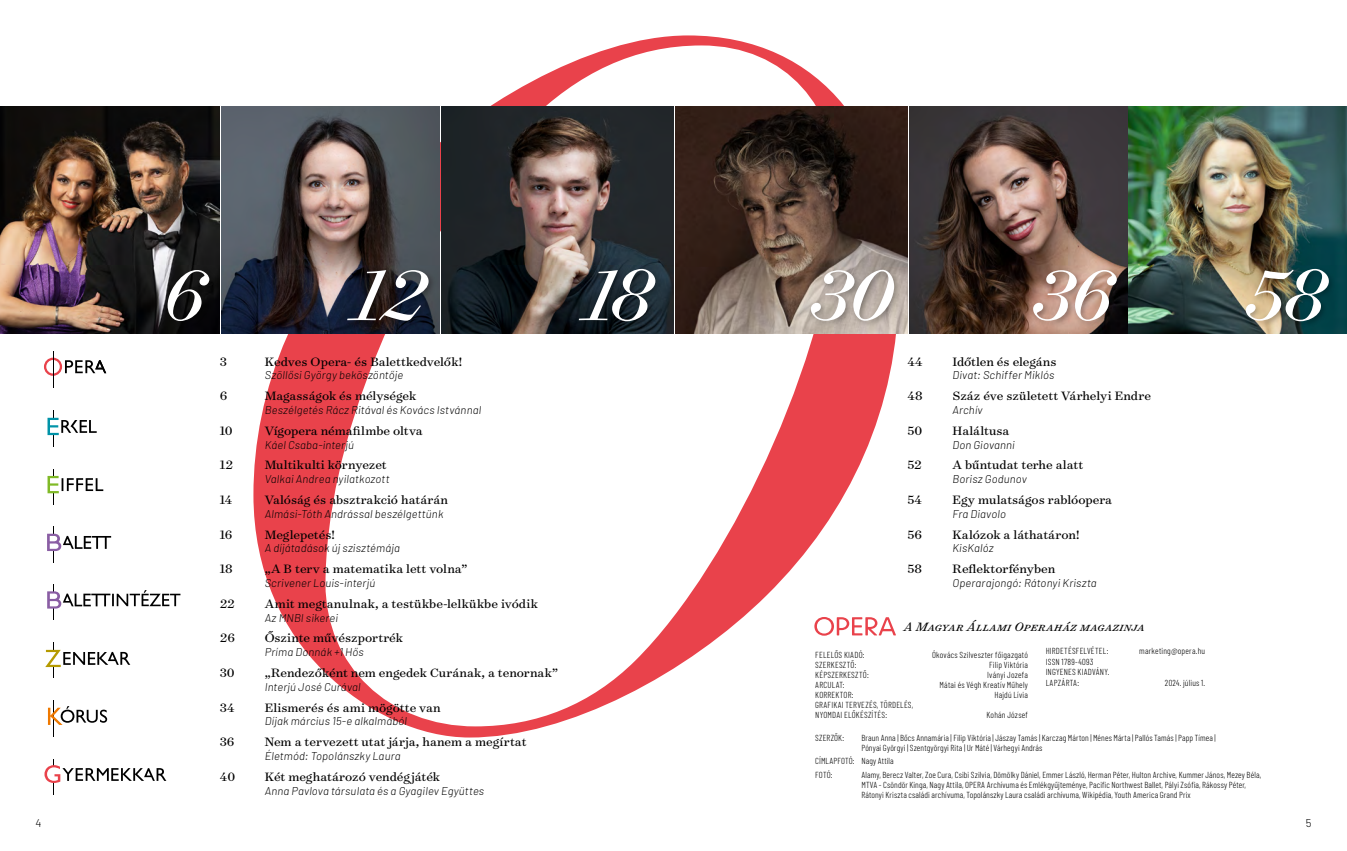
<style>
.page{position:relative;width:1347px;height:851px;background:#fff}
.page>*{position:absolute;margin:0;border:0;box-sizing:border-box;transform-origin:0 0}
.t1{font:italic 81px "Surveyor Display";letter-spacing:-.035em;color:#fff}
.t2{font:13.75px "Surveyor Text";letter-spacing:-.005em;color:#000}
.t3{font:italic 13.75px "Surveyor Text";letter-spacing:.02em;color:#000}
.t4{font:italic 300 11.25px "Barlow";letter-spacing:.015em;color:#000}
.t5{font:300 11.25px "Barlow";color:#000}
.t6{font:300 8.75px/10px "Barlow Condensed";letter-spacing:.02em;color:#000}
</style>
<div class="page">
<svg style="left:253px;top:35px;width:645px;height:702px"></svg>
<img style="left:1129px;top:106px;width:217px;height:227px">
<img style="left:909px;top:106px;width:218px;height:227px">
<img style="left:675px;top:106px;width:232px;height:227px">
<img style="left:0;top:106px;width:220px;height:227px">
<svg style="left:221px;top:106px;width:218px;height:227px;background:#545256"></svg>
<img style="left:441px;top:106px;width:232px;height:227px">
<div style="left:164px;top:267px;width:52px;height:61px;background:#000;opacity:.3"></div>
<div style="left:344px;top:267px;width:91px;height:61px;background:#000;opacity:.3"></div>
<div style="left:575px;top:266px;width:87px;height:62px;background:#000;opacity:.3"></div>
<div style="left:807px;top:267px;width:94px;height:61px;background:#000;opacity:.3"></div>
<div style="left:1030px;top:267px;width:93px;height:61px;background:#000;opacity:.3"></div>
<div style="left:1242px;top:266px;width:93px;height:62px;background:#000;opacity:.3"></div>
<svg style="left:814px;top:617px;width:82px;height:18px"></svg>
<svg style="left:47px;top:526px;width:64px;height:37px"></svg>
<svg style="left:47px;top:584px;width:133px;height:36px"></svg>
<svg style="left:48px;top:469px;width:55px;height:36px"></svg>
<svg style="left:47px;top:410px;width:50px;height:37px"></svg>
<svg style="left:44px;top:357px;width:62px;height:19px"></svg>
<hr style="left:53px;top:351px;width:1px;height:36px;background:#000">
<hr style="left:53px;top:700px;width:1px;height:36px;background:#000">
<svg style="left:48px;top:706px;width:59px;height:18px"></svg>
<svg style="left:44px;top:759px;width:122px;height:35px"></svg>
<svg style="left:45px;top:642px;width:85px;height:35px"></svg>
<h1 class="t1" style="left:162px;top:244px;width:45px">6</h1>
<h1 class="t1" style="left:352px;top:244px;width:75px">12</h1>
<h1 class="t1" style="left:584px;top:244px;width:70px">18</h1>
<h1 class="t1" style="left:809px;top:244px;width:85px">30</h1>
<h1 class="t1" style="left:1031px;top:244px;width:83px">36</h1>
<h1 class="t1" style="left:1244px;top:244px;width:83px">58</h1>
<h2 class="t2" style="left:220px;top:352px;width:9px">3</h2>
<h2 class="t2" style="left:265px;top:352px;width:199px">Kedves Opera- és Balettkedvelők!</h2>
<p class="t4" style="left:265px;top:368px;width:140px">Szöllősi György beköszöntője</p>
<h2 class="t2" style="left:220px;top:387px;width:9px">6</h2>
<h2 class="t2" style="left:265px;top:387px;width:153px">Magasságok és mélységek</h2>
<p class="t4" style="left:265px;top:403px;width:218px">Beszélgetés Rácz Ritával és Kovács Istvánnal</p>
<h2 class="t2" style="left:220px;top:422px;width:15px">10</h2>
<h2 class="t2" style="left:265px;top:422px;width:159px">Vígopera némafilmbe oltva</h2>
<p class="t4" style="left:265px;top:437px;width:91px">Káel Csaba-interjú</p>
<h2 class="t2" style="left:220px;top:456px;width:15px">12</h2>
<h2 class="t2" style="left:265px;top:456px;width:123px">Multikulti környezet</h2>
<p class="t4" style="left:265px;top:472px;width:126px">Valkai Andrea nyilatkozott</p>
<h2 class="t2" style="left:220px;top:491px;width:14px">14</h2>
<h2 class="t2" style="left:265px;top:491px;width:185px">Valóság és absztrakció határán</h2>
<p class="t4" style="left:265px;top:506px;width:180px">Almási-Tóth Andrással beszélgettünk</p>
<h2 class="t2" style="left:220px;top:525px;width:14px">16</h2>
<h2 class="t2" style="left:265px;top:525px;width:72px">Meglepetés!</h2>
<p class="t4" style="left:265px;top:541px;width:137px">A díjátadások új szisztémája</p>
<h2 class="t2" style="left:220px;top:560px;width:14px">18</h2>
<h2 class="t2" style="left:265px;top:560px;width:204px">„A B terv a matematika lett volna”</h2>
<p class="t4" style="left:265px;top:576px;width:112px">Scrivener Louis-interjú</p>
<h2 class="t2" style="left:220px;top:595px;width:17px">22</h2>
<h2 class="t2" style="left:265px;top:595px;width:275px">Amit megtanulnak, a testükbe-lelkükbe ivódik</h2>
<p class="t4" style="left:265px;top:610px;width:75px">Az MNBI sikerei</p>
<h2 class="t2" style="left:220px;top:629px;width:17px">26</h2>
<h2 class="t2" style="left:265px;top:629px;width:140px">Őszinte művészportrék</h2>
<p class="t4" style="left:265px;top:645px;width:100px">Príma Donnák +1 Hős</p>
<h2 class="t2" style="left:220px;top:664px;width:17px">30</h2>
<h2 class="t2" style="left:265px;top:664px;width:295px">„Rendezőként nem engedek Curának, a tenornak”</h2>
<p class="t4" style="left:265px;top:679px;width:97px">Interjú José Curával</p>
<h2 class="t2" style="left:220px;top:698px;width:16px">34</h2>
<h2 class="t2" style="left:265px;top:698px;width:177px">Elismerés és ami mögötte van</h2>
<p class="t4" style="left:265px;top:714px;width:144px">Díjak március 15-e alkalmából</p>
<h2 class="t2" style="left:220px;top:733px;width:16px">36</h2>
<h2 class="t2" style="left:265px;top:733px;width:263px">Nem a tervezett utat járja, hanem a megírtat</h2>
<p class="t4" style="left:265px;top:749px;width:137px">Életmód: Topolánszky Laura</p>
<h2 class="t2" style="left:220px;top:767px;width:17px">40</h2>
<h2 class="t2" style="left:265px;top:767px;width:177px">Két meghatározó vendégjáték</h2>
<p class="t4" style="left:265px;top:783px;width:221px">Anna Pavlova társulata és a Gyagilev Együttes</p>
<h2 class="t2" style="left:907px;top:352px;width:17px">44</h2>
<h2 class="t2" style="left:952px;top:352px;width:106px">Időtlen és elegáns</h2>
<p class="t4" style="left:952px;top:368px;width:103px">Divat: Schiffer Miklós</p>
<h2 class="t2" style="left:907px;top:387px;width:17px">48</h2>
<h2 class="t2" style="left:952px;top:387px;width:200px">Száz éve született Várhelyi Endre</h2>
<p class="t4" style="left:952px;top:403px;width:32px">Archív</p>
<h2 class="t2" style="left:907px;top:422px;width:16px">50</h2>
<h2 class="t2" style="left:952px;top:422px;width:59px">Haláltusa</h2>
<p class="t4" style="left:952px;top:437px;width:64px">Don Giovanni</p>
<h2 class="t2" style="left:907px;top:456px;width:16px">52</h2>
<h2 class="t2" style="left:952px;top:456px;width:132px">A bűntudat terhe alatt</h2>
<p class="t4" style="left:952px;top:472px;width:76px">Borisz Godunov</p>
<h2 class="t2" style="left:907px;top:491px;width:16px">54</h2>
<h2 class="t2" style="left:952px;top:491px;width:161px">Egy mulatságos rablóopera</h2>
<p class="t4" style="left:952px;top:506px;width:55px">Fra Diavolo</p>
<h2 class="t2" style="left:907px;top:525px;width:16px">56</h2>
<h2 class="t2" style="left:952px;top:525px;width:129px">Kalózok a láthatáron!</h2>
<p class="t4" style="left:952px;top:541px;width:43px">KisKalóz</p>
<h2 class="t2" style="left:907px;top:560px;width:16px">58</h2>
<h2 class="t2" style="left:952px;top:560px;width:104px">Reflektorfényben</h2>
<p class="t4" style="left:952px;top:576px;width:146px">Operarajongó: Rátonyi Kriszta</p>
<h2 class="t3" style="left:904px;top:617px;width:242px">A Magyar Állami Operaház magazinja</h2>
<p class="t6" style="left:1045px;top:645px;width:64px">HIRDETÉSFELVÉTEL:</p>
<p class="t6" style="left:1139px;top:645px;width:67px">marketing@opera.hu</p>
<p class="t6" style="left:1045px;top:656px;width:65px;line-height:10.5px">ISSN 1789-4093<br>INGYENES KIADVÁNY.<br>LAPZÁRTA:</p>
<p class="t6" style="left:815px;top:649px;width:51px">FELELŐS KIADÓ:</p>
<p class="t6" style="left:932px;top:649px;width:97px">Ókovács Szilveszter főigazgató</p>
<p class="t6" style="left:815px;top:659px;width:43px">SZERKESZTŐ:</p>
<p class="t6" style="left:989px;top:659px;width:40px">Filip Viktória</p>
<p class="t6" style="left:815px;top:669px;width:55px">KÉPSZERKESZTŐ:</p>
<p class="t6" style="left:987px;top:669px;width:42px">Iványi Jozefa</p>
<p class="t6" style="left:815px;top:679px;width:31px">ARCULAT:</p>
<p class="t6" style="left:939px;top:679px;width:90px">Mátai és Végh Kreatív Műhely</p>
<p class="t6" style="left:815px;top:689px;width:40px">KORREKTOR:</p>
<p class="t6" style="left:994px;top:689px;width:35px">Hajdú Lívia</p>
<p class="t6" style="left:815px;top:699px;width:100px">GRAFIKAI TERVEZÉS, TÖRDELÉS,<br>NYOMDAI ELŐKÉSZÍTÉS:</p>
<p class="t6" style="left:986px;top:709px;width:43px">Kohán József</p>
<p class="t6" style="left:1165px;top:677px;width:42px">2024. július 1.</p>
<p class="t6" style="left:815px;top:732px;width:30px">SZERZŐK:</p>
<p class="t6" style="left:861px;top:732px;width:356px">Braun Anna | Bőcs Annamária | Filip Viktória | Jászay Tamás | Karczag Márton | Ménes Márta | Pallós Tamás | Papp Tímea |<br>Pónyai Györgyi | Szentgyörgyi Rita | Ur Máté | Várhegyi András</p>
<p class="t6" style="left:815px;top:754px;width:80px;line-height:13.5px">CÍMLAPFOTÓ: Nagy Attila<br>FOTÓ:</p>
<p class="t6" style="left:861px;top:769px;width:401px">Alamy, Berecz Valter, Zoe Cura, Csibi Szilvia, Dömölky Dániel, Emmer László, Herman Péter, Hulton Archive, Kummer János, Mezey Béla,<br>MTVA - Csöndör Kinga, Nagy Attila, OPERA Archívuma és Emlékgyűjteménye, Pacific Northwest Ballet, Pályi Zsófia, Rákossy Péter,<br>Rátonyi Kriszta családi archívuma, Topolánszky Laura családi archívuma, Wikipédia, Youth America Grand Prix</p>
<p class="t5" style="left:35px;top:815px;width:8px">4</p>
<p class="t5" style="left:1305px;top:815px;width:7px">5</p>
</div>
